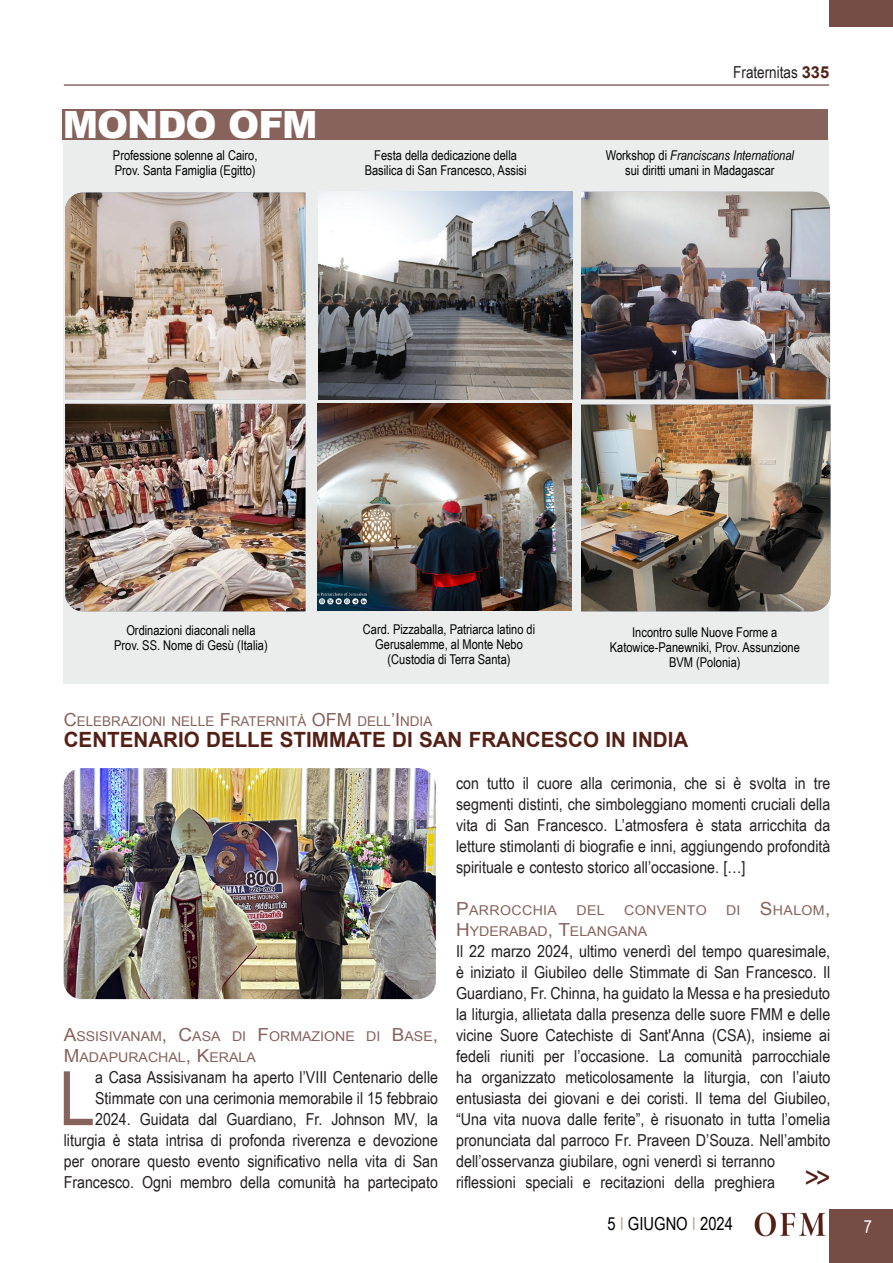
<style>
.page{position:relative;width:893px;height:1263px;background:#fff}
.page>*{position:absolute;margin:0;border:0;box-sizing:border-box;transform-origin:0 0}
.Titolo{font:75.15px "Arial Narrow";color:#87635b;scale:1.05 1}
.Titolo-2{font:900 37.5px "Arial";letter-spacing:-.03em;color:#fff}
.Testo_sinEspacio{font:30px "Arial Narrow";color:#542015}
.Titolo-3{font:700 21px "Arial";color:#542015}
.t1{font:18px "Arial Narrow";color:#000}
.t2{font:18px "Arial Narrow";color:#fff}
.Titolo-4{font:16.5px/21px "Arial Narrow";color:#231f20;scale:1.06 1}
.Titolo-5{font:16.5px/21px "Arial Narrow";color:#231f20;text-align:right;scale:1.05 1}
.Titolo-6{font:16.5px "Arial Narrow";color:#231f20}
.MundoOFM-foto{font:13.5px/15px "Arial Narrow";color:#000;text-align:center}
.Titolo_piccolo{font:13.5px/21px "Arial";color:#87635b;scale:1.05 1}
.Titolo_piccolo-2{font:13.5px "Arial";color:#87635b}
.MundoOFM-foto-2{font:italic 13.5px "Arial Narrow";color:#000}
.Titolo_piccolo-3{font:13.5px "Arial";letter-spacing:.025em;color:#87635b;scale:1.05 1}
.s1{font-family:"Arial";font-weight:700;color:#542015}
.s2{font-style:normal}
.s3{font-size:18px}
.s4{color:#bba6a1}
</style>
<div class="page">
<div style="left:829px;top:1209px;width:64px;height:54px;background:#764d44"></div>
<hr style="left:64px;top:85px;width:765px;height:1px;background:#542015">
<div style="left:829px;top:0;width:64px;height:27px;background:#764d44"></div>
<img style="left:755px;top:1212px;width:71px;height:24px">
<div style="left:63px;top:137px;width:766px;height:546px;background:#ebecec"></div>
<img style="left:65px;top:193px;width:240px;height:206px">
<img style="left:318px;top:192px;width:254px;height:207px">
<img style="left:318px;top:403px;width:254px;height:208px">
<img style="left:581px;top:192px;width:249px;height:207px">
<div style="left:63px;top:110px;width:765px;height:30px;background:#87635b"></div>
<img style="left:65px;top:404px;width:240px;height:207px">
<img style="left:581px;top:405px;width:249px;height:206px">
<img style="left:64px;top:768px;width:372px;height:231px">
<p class="Titolo-2" style="left:63px;top:97px;width:256px">MONDO OFM</p>
<p class="MundoOFM-foto" style="left:113px;top:148px;width:146px">Professione solenne al Cairo,</p>
<p class="MundoOFM-foto" style="left:115px;top:163px;width:142px">Prov. Santa Famiglia (Egitto)</p>
<p class="MundoOFM-foto" style="left:374px;top:147px;width:144px">Festa della dedicazione della</p>
<p class="MundoOFM-foto" style="left:365px;top:162px;width:163px">Basilica di San Francesco, Assisi</p>
<p class="Titolo-6" style="left:733px;top:60px;width:97px">Fraternitas <span class="s1">335</span></p>
<p class="MundoOFM-foto-2" style="left:606px;top:145px;width:190px"><span class="s2">Workshop di</span> Franciscans International</p>
<p class="MundoOFM-foto" style="left:625px;top:162px;width:151px">sui diritti umani in Madagascar</p>
<p class="MundoOFM-foto" style="left:126px;top:622px;width:131px">Ordinazioni diaconali nella</p>
<p class="MundoOFM-foto" style="left:114px;top:637px;width:155px">Prov. SS. Nome di Gesù (Italia)</p>
<p class="MundoOFM-foto" style="left:363px;top:621px;width:174px">Card. Pizzaballa, Patriarca latino di<br>Gerusalemme, al Monte Nebo</p>
<p class="MundoOFM-foto" style="left:388px;top:651px;width:124px">(Custodia di Terra Santa)</p>
<p class="MundoOFM-foto" style="left:632px;top:624px;width:147px">Incontro sulle Nuove Forme a</p>
<p class="MundoOFM-foto" style="left:610px;top:639px;width:191px">Katowice-Panewniki, Prov. Assunzione</p>
<p class="MundoOFM-foto" style="left:669px;top:654px;width:73px">BVM (Polonia)</p>
<p class="Titolo_piccolo-2" style="left:64px;top:712px;width:262px"><span class="s3">C</span>ELEBRAZIONI NELLE <span class="s3">F</span>RATERNITÀ <span class="s3">OFM</span></p>
<p class="Titolo_piccolo-2" style="left:357px;top:712px;width:77px">DELL<span class="s3">’I</span> NDIA</p>
<p class="Titolo-3" style="left:64px;top:726px;width:626px">CENTENARIO DELLE STIMMATE DI SAN FRANCESCO IN INDIA</p>
<p class="Titolo_piccolo" style="left:64px;top:1026px;width:358px"><span class="s3">A</span>SSISIVANAM<span class="s3">, C</span>ASA DI <span class="s3">F</span>ORMAZIONE DI <span class="s3">B</span>ASE<span class="s3">,<br>M</span>ADAPURACHAL<span class="s3">, K</span>ERALA</p>
<p class="Titolo" style="left:59px;top:1043px;width:36px">L</p>
<p class="Titolo-5" style="left:64px;top:1066px;width:358px">a Casa Assisivanam ha aperto l’VIII Centenario delle Stimmate con una cerimonia memorabile il 15 febbraio 2024. Guidata dal Guardiano, Fr. Johnson MV, la liturgia è stata intrisa di profonda riverenza e devozione per onorare questo evento significativo nella vita di San Francesco. Ogni membro della comunità ha partecipato</p>
<p class="Titolo-5" style="left:456px;top:772px;width:358px;text-align:justify">con tutto il cuore alla cerimonia, che si è svolta in tre segmenti distinti, che simboleggiano momenti cruciali della vita di San Francesco. L’atmosfera è stata arricchita da letture stimolanti di biografie e inni, aggiungendo profondità spirituale e contesto storico all’occasione. […]</p>
<p class="Titolo_piccolo-3" style="left:456px;top:901px;width:98px"><span class="s3">P</span>ARROCCHIA</p>
<p class="Titolo_piccolo" style="left:576px;top:900px;width:28px">DEL</p>
<p class="Titolo_piccolo" style="left:624px;top:900px;width:80px">CONVENTO</p>
<p class="Titolo_piccolo" style="left:726px;top:900px;width:101px">DI <span class="s3">S</span>HALOM<span class="s3">,</span></p>
<p class="Titolo_piccolo" style="left:456px;top:921px;width:183px"><span class="s3">H</span>YDERABAD<span class="s3">, T</span>ELANGANA</p>
<p class="Titolo-4" style="left:456px;top:940px;width:355px">Il 22 marzo 2024, ultimo venerdì del tempo quaresimale, è iniziato il Giubileo delle Stimmate di San Francesco. Il Guardiano, Fr. Chinna, ha guidato la Messa e ha presieduto la liturgia, allietata dalla presenza delle suore FMM e delle vicine Suore Catechiste di Sant'Anna (CSA), insieme ai fedeli riuniti per l’occasione. La comunità parrocchiale ha organizzato meticolosamente la liturgia, con l’aiuto entusiasta dei giovani e dei coristi. Il tema del Giubileo, “Una vita nuova dalle ferite”, è risuonato in tutta l’omelia pronunciata dal parroco Fr. Praveen D’Souza. Nell’ambito dell’osservanza giubilare, ogni venerdì si terranno riflessioni speciali e recitazioni della preghiera</p>
<p class="Testo_sinEspacio" style="left:805px;top:1155px;width:27px">&gt;&gt;</p>
<p class="t1" style="left:607px;top:1210px;width:127px">5 <span class="s4">I</span> GIUGNO <span class="s4">I</span> 2024</p>
<p class="t2" style="left:864px;top:1213px;width:10px">7</p>
</div>
